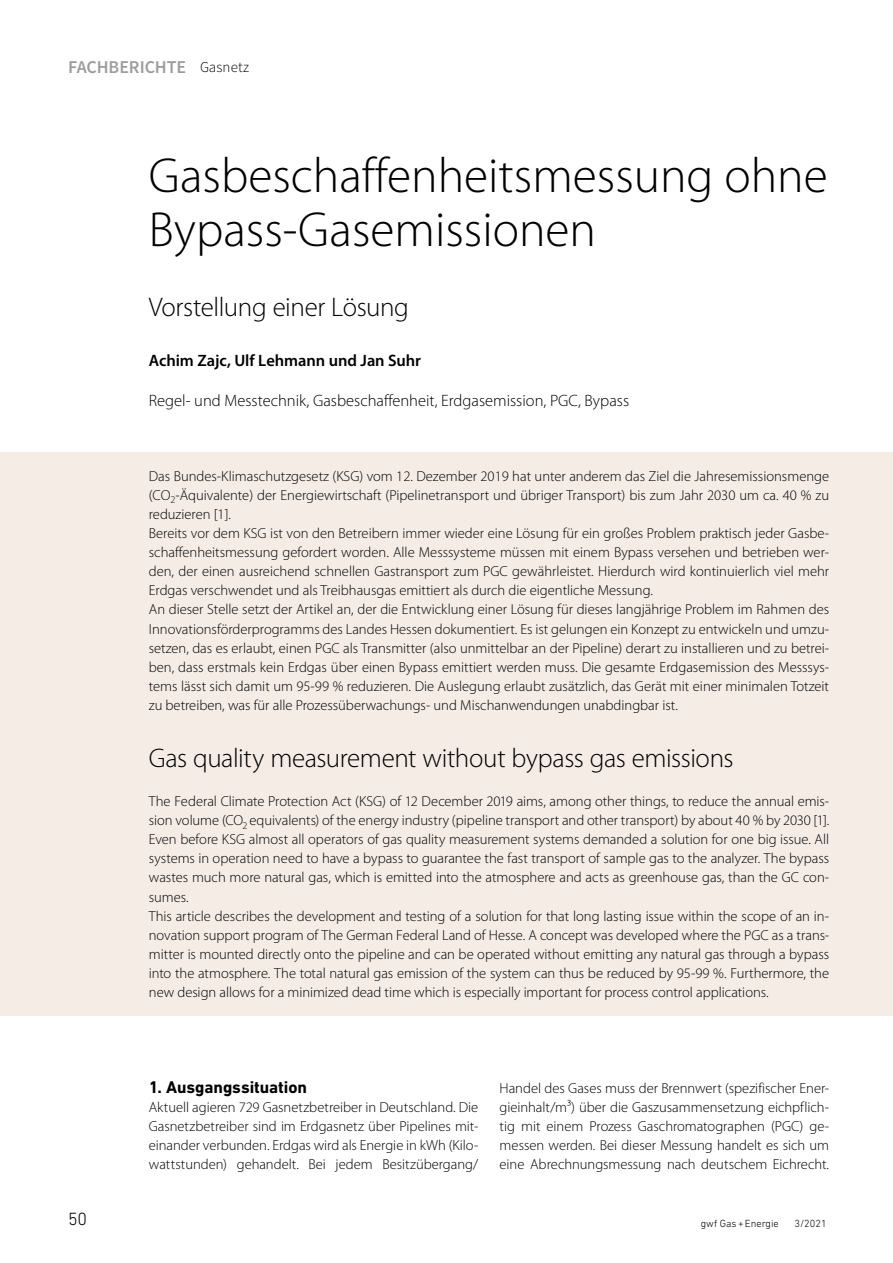
<style>
.page{position:relative;width:893px;height:1263px;background:#fff}
.page>*{position:absolute;margin:0;border:0;box-sizing:border-box;transform-origin:0 0}
.t1{font:300 49.5px/54px "Myriad Pro";color:#000}
.t2{font:300 27px "Myriad Pro";letter-spacing:-.015em;color:#000}
.t3{font:600 18px "Source Sans Pro";letter-spacing:-.005em;color:#9c9c9d}
.t4{font:300 18px "DIN Next LT Pro";color:#000}
.t5{font:700 17.25px "DIN Next LT Pro";letter-spacing:-.005em;color:#000}
.t6{font:300 16.5px "Myriad Pro";color:#000}
.t7{font:600 16.5px "Myriad Pro";letter-spacing:-.005em;color:#000}
.t8{font:300 14.55px/19.2px "Myriad Pro";color:#000}
.t9{font:300 10.5px "DIN Next LT Pro";color:#000}
.s1{font-weight:300;font-size:15px;color:#000}
</style>
<div class="page">
<div style="left:0;top:452px;width:893px;height:564px;background:#f5ece6"></div>
<p class="t3" style="left:68px;top:56px;width:183px">FACHBERICHTE <span class="s1">Gasnetz</span></p>
<h1 class="t1" style="left:149px;top:150px;width:680px">Gasbeschaffenheitsmessung ohne<br>Bypass-Gasemissionen</h1>
<h2 class="t2" style="left:149px;top:292px;width:262px">Vorstellung einer Lösung</h2>
<p class="t7" style="left:149px;top:350px;width:274px">Achim Zajc, Ulf Lehmann und Jan Suhr</p>
<p class="t6" style="left:149px;top:391px;width:482px">Regel- und Messtechnik, Gasbeschaffenheit, Erdgasemission, PGC, Bypass</p>
<p class="t8" style="left:149px;top:466px;width:682px">Das Bundes-Klimaschutzgesetz (KSG) vom 12. Dezember 2019 hat unter anderem das Ziel die Jahresemissionsmenge (CO<sub>2</sub>-Äquivalente) der Energiewirtschaft (Pipelinetransport und übriger Transport) bis zum Jahr 2030 um ca. 40 % zu reduzieren [1].<br>Bereits vor dem KSG ist von den Betreibern immer wieder eine Lösung für ein großes Problem praktisch jeder Gasbe&shy;schaffenheitsmessung gefordert worden. Alle Messsysteme müssen mit einem Bypass versehen und betrieben wer&shy;den, der einen ausreichend schnellen Gastransport zum PGC gewährleistet. Hierdurch wird kontinuierlich viel mehr Erdgas verschwendet und als Treibhausgas emittiert als durch die eigentliche Messung.<br>An dieser Stelle setzt der Artikel an, der die Entwicklung einer Lösung für dieses langjährige Problem im Rahmen des Innovationsförderprogramms des Landes Hessen dokumentiert. Es ist gelungen ein Konzept zu entwickeln und umzu&shy;setzen, das es erlaubt, einen PGC als Transmitter (also unmittelbar an der Pipeline) derart zu installieren und zu betrei&shy;ben, dass erstmals kein Erdgas über einen Bypass emittiert werden muss. Die gesamte Erdgasemission des Messsys&shy;tems lässt sich damit um 95-99 % reduzieren. Die Auslegung erlaubt zusätzlich, das Gerät mit einer minimalen Totzeit zu betreiben, was für alle Prozessüberwachungs- und Mischanwendungen unabdingbar ist.</p>
<h2 class="t2" style="left:149px;top:743px;width:586px">Gas quality measurement without bypass gas emissions</h2>
<p class="t8" style="left:149px;top:792px;width:682px">The Federal Climate Protection Act (KSG) of 12 December 2019 aims, among other things, to reduce the annual emis&shy;sion volume (CO<sub>2</sub> equivalents) of the energy industry (pipeline transport and other transport) by about 40 % by 2030 [1].<br>Even before KSG almost all operators of gas quality measurement systems demanded a solution for one big issue. All systems in operation need to have a bypass to guarantee the fast transport of sample gas to the analyzer. The bypass wastes much more natural gas, which is emitted into the atmosphere and acts as greenhouse gas, than the GC con&shy;sumes.<br>This article describes the development and testing of a solution for that long lasting issue within the scope of an in&shy;novation support program of The German Federal Land of Hesse. A concept was developed where the PGC as a trans&shy;mitter is mounted directly onto the pipeline and can be operated without emitting any natural gas through a bypass into the atmosphere. The total natural gas emission of the system can thus be reduced by 95-99 %. Furthermore, the new design allows for a minimized dead time which is especially important for process control applications.</p>
<p class="t5" style="left:149px;top:1077px;width:160px">1. Ausgangssituation</p>
<p class="t8" style="left:149px;top:1098px;width:331px;text-align:justify">Aktuell agieren 729 Gasnetzbetreiber in Deutschland. Die Gasnetzbetreiber sind im Erdgasnetz über Pipelines mit&shy;einander verbunden. Erdgas wird als Energie in kWh (Kilo&shy;wattstunden) gehandelt. Bei jedem Besitzübergang/</p>
<p class="t8" style="left:500px;top:1079px;width:331px;text-align:justify">Handel des Gases muss der Brennwert (spezifischer Ener&shy;gieinhalt/m³) über die Gaszusammensetzung eichpflich&shy;tig mit einem Prozess Gaschromatographen (PGC) ge&shy;messen werden. Bei dieser Messung handelt es sich um eine Abrechnungsmessung nach deutschem Eichrecht.</p>
<p class="t4" style="left:68px;top:1209px;width:20px">50</p>
<p class="t9" style="left:701px;top:1217px;width:80px">gwf Gas+Energie</p>
<p class="t9" style="left:794px;top:1217px;width:34px">3/2021</p>
</div>
